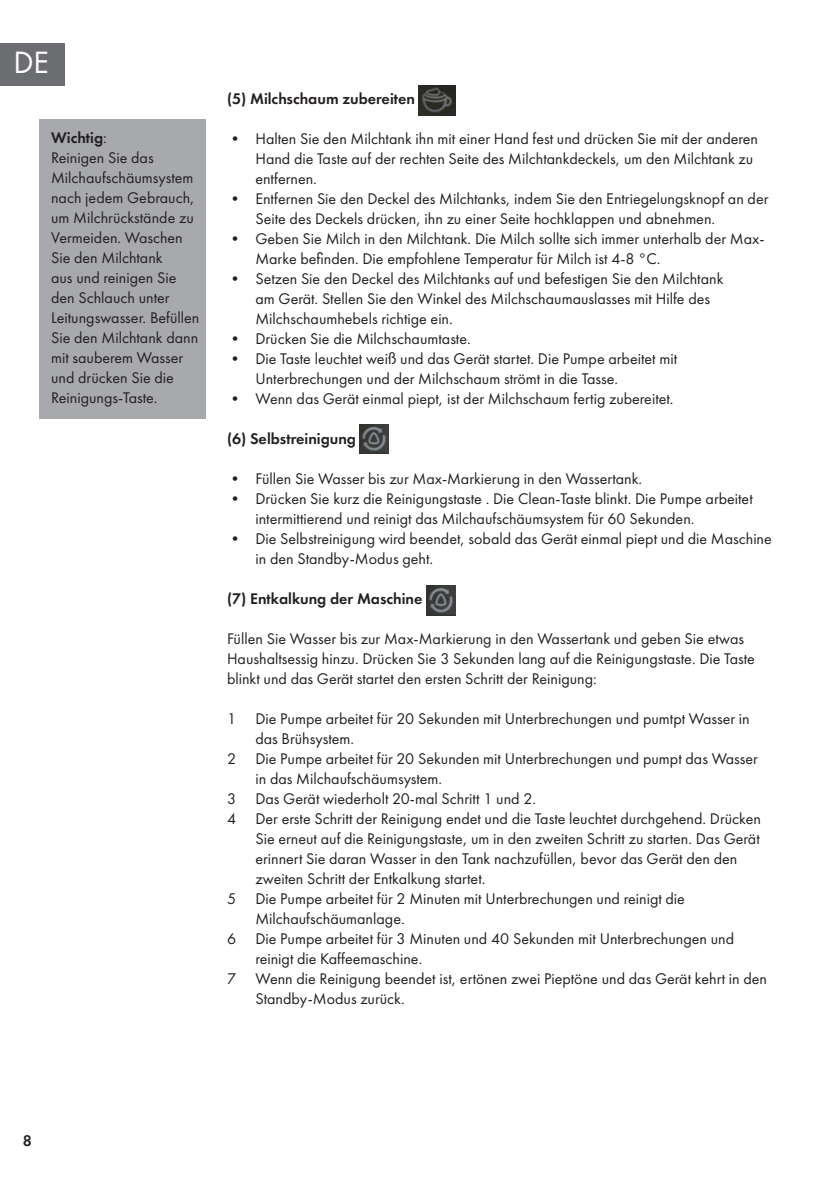
<style>
.page{position:relative;width:840px;height:1191px;background:#fff}
.page>*{position:absolute;margin:0;border:0;box-sizing:border-box;transform-origin:0 0}
.t1{font:32px "Futura PTW08";color:#fff}
.t2{font:16px/20px "Futura PTW08";color:#231f20}
.t3{font:600 16px "Futura PTW08";color:#231f20}
.s1{font-weight:600}
</style>
<div class="page">
<div style="left:0;top:43px;width:65px;height:42px;background:#6c6d70"></div>
<div style="left:40px;top:119px;width:166px;height:299px;background:#a8a9ad"></div>
<img style="left:418px;top:85px;width:37px;height:30px">
<img style="left:359px;top:424px;width:29px;height:30px">
<img style="left:426px;top:586px;width:29px;height:29px">
<h1 class="t1" style="left:13px;top:43px;width:37px">DE</h1>
<p class="t2" style="left:51px;top:128px;width:150px"><span class="s1">Wichtig</span>:<br>Reinigen Sie das<br>Milchaufschäumsystem nach jedem Gebrauch, um Milchrückstände zu<br>Vermeiden. Waschen<br>Sie den Milchtank<br>aus und reinigen Sie den Schlauch unter<br>Leitungswasser. Befüllen<br>Sie den Milchtank dann mit sauberem Wasser und drücken Sie die<br>Reinigungs-Taste.</p>
<p class="t3" style="left:227px;top:88px;width:189px">(5) Milchschaum zubereiten</p>
<p class="t2" style="left:255px;top:128px;width:504px;text-indent:-28px">• Halten Sie den Milchtank ihn mit einer Hand fest und drücken Sie mit der anderen<br>Hand die Taste auf der rechten Seite des Milchtankdeckels, um den Milchtank zu entfernen.</p>
<p class="t2" style="left:255px;top:188px;width:514px;text-indent:-28px">• Entfernen Sie den Deckel des Milchtanks, indem Sie den Entriegelungsknopf an der<br>Seite des Deckels drücken, ihn zu einer Seite hochklappen und abnehmen.</p>
<p class="t2" style="left:255px;top:228px;width:510px;text-indent:-28px">• Geben Sie Milch in den Milchtank. Die Milch sollte sich immer unterhalb der Max-<br>Marke befinden. Die empfohlene Temperatur für Milch ist 4-8 °C.</p>
<p class="t2" style="left:255px;top:268px;width:469px;text-indent:-28px">• Setzen Sie den Deckel des Milchtanks auf und befestigen Sie den Milchtank am Gerät. Stellen Sie den Winkel des Milchschaumauslasses mit Hilfe des<br>Milchschaumhebels richtige ein.</p>
<p class="t2" style="left:227px;top:328px;width:245px">• Drücken Sie die Milchschaumtaste.</p>
<p class="t2" style="left:255px;top:348px;width:423px;text-indent:-28px">• Die Taste leuchtet weiß und das Gerät startet. Die Pumpe arbeitet mit<br>Unterbrechungen und der Milchschaum strömt in die Tasse.</p>
<p class="t2" style="left:227px;top:388px;width:448px">• Wenn das Gerät einmal piept, ist der Milchschaum fertig zubereitet.</p>
<p class="t3" style="left:227px;top:428px;width:130px">(6) Selbstreinigung</p>
<p class="t2" style="left:227px;top:468px;width:416px">• Füllen Sie Wasser bis zur Max-Markierung in den Wassertank.</p>
<p class="t2" style="left:255px;top:488px;width:498px;text-indent:-28px">• Drücken Sie kurz die Reinigungstaste . Die Clean-Taste blinkt. Die Pumpe arbeitet intermittierend und reinigt das Milchaufschäumsystem für 60 Sekunden.</p>
<p class="t2" style="left:255px;top:528px;width:517px;text-indent:-28px">• Die Selbstreinigung wird beendet, sobald das Gerät einmal piept und die Maschine in den Standby-Modus geht.</p>
<p class="t3" style="left:227px;top:588px;width:197px">(7) Entkalkung der Maschine</p>
<p class="t2" style="left:227px;top:628px;width:529px">Füllen Sie Wasser bis zur Max-Markierung in den Wassertank und geben Sie etwas<br>Haushaltsessig hinzu. Drücken Sie 3 Sekunden lang auf die Reinigungstaste. Die Taste blinkt und das Gerät startet den ersten Schritt der Reinigung:</p>
<p class="t2" style="left:227px;top:708px;width:524px">1 Die Pumpe arbeitet für 20 Sekunden mit Unterbrechungen und pumtpt Wasser in</p>
<p class="t2" style="left:255px;top:728px;width:100px">das Brühsystem.</p>
<p class="t2" style="left:227px;top:748px;width:532px">2 Die Pumpe arbeitet für 20 Sekunden mit Unterbrechungen und pumpt das Wasser</p>
<p class="t2" style="left:255px;top:768px;width:188px">in das Milchaufschäumsystem.</p>
<p class="t2" style="left:227px;top:788px;width:310px">3 Das Gerät wiederholt 20-mal Schritt 1 und 2.</p>
<p class="t2" style="left:227px;top:808px;width:535px">4 Der erste Schritt der Reinigung endet und die Taste leuchtet durchgehend. Drücken</p>
<p class="t2" style="left:255px;top:828px;width:505px">Sie erneut auf die Reinigungstaste, um in den zweiten Schritt zu starten. Das Gerät</p>
<p class="t2" style="left:255px;top:848px;width:483px">erinnert Sie daran Wasser in den Tank nachzufüllen, bevor das Gerät den den</p>
<p class="t2" style="left:255px;top:868px;width:231px">zweiten Schritt der Entkalkung startet.</p>
<p class="t2" style="left:227px;top:888px;width:459px">5 Die Pumpe arbeitet für 2 Minuten mit Unterbrechungen und reinigt die</p>
<p class="t2" style="left:255px;top:908px;width:151px">Milchaufschäumanlage.</p>
<p class="t2" style="left:227px;top:928px;width:508px">6 Die Pumpe arbeitet für 3 Minuten und 40 Sekunden mit Unterbrechungen und</p>
<p class="t2" style="left:255px;top:948px;width:168px">reinigt die Kaffeemaschine.</p>
<p class="t2" style="left:227px;top:968px;width:541px">7 Wenn die Reinigung beendet ist, ertönen zwei Pieptöne und das Gerät kehrt in den</p>
<p class="t2" style="left:255px;top:988px;width:151px">Standby-Modus zurück.</p>
<p class="t3" style="left:23px;top:1130px;width:11px">8</p>
</div>
